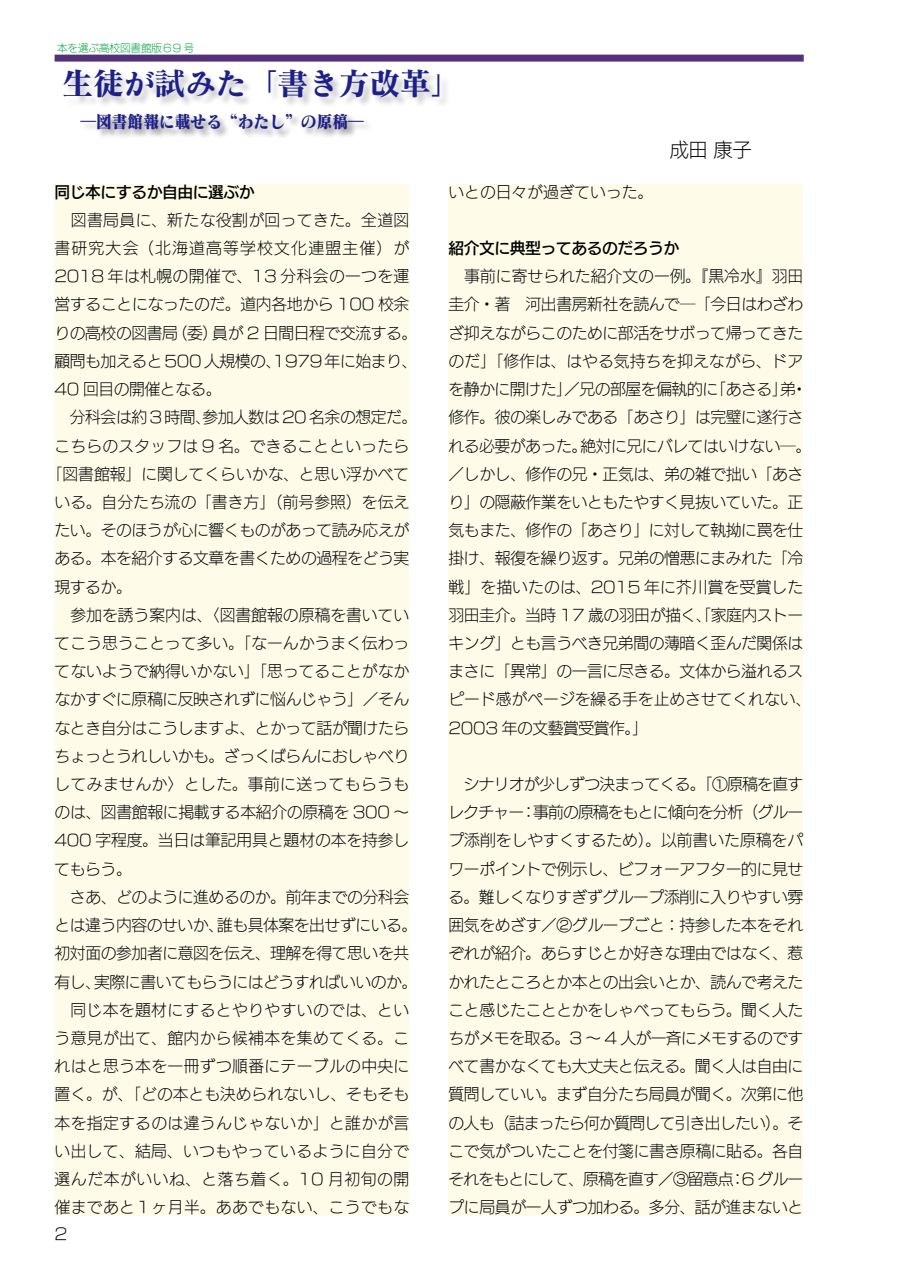
<style>
.page{position:relative;width:903px;height:1275px;background:#fff}
.page>*{position:absolute;margin:0;border:0;box-sizing:border-box;transform-origin:0 0}
.t1{font:31.5px "Matisse Pro B";letter-spacing:-.025em;color:#1d2088}
.t2{font:19.25px "New Rodin Pro L";color:#000}
.t3{font:17.5px "Matisse Pro EB";color:#1d2088;scale:.9 1}
.t4{font:16.1px "New Rodin Pro L";color:#000}
.t5{font:15.75px/28.2px "New Rodin Pro L";letter-spacing:-.02em;color:#000}
.t6{font:15.75px "New Rodin Pro L";letter-spacing:.025em;color:#000}
.t7{font:15.75px "New Rodin Pro L";color:#000}
.t8{font:15.75px "New Rodin Pro L";letter-spacing:.005em;color:#000}
.t9{font:15.75px "New Rodin Pro DB";letter-spacing:-.025em;color:#000}
.t10{font:15.75px "New Rodin Pro L";letter-spacing:.03em;color:#000}
.t11{font:15.75px "New Rodin Pro L";letter-spacing:.015em;color:#000}
.t12{font:15.75px "New Rodin Pro L";letter-spacing:.04em;color:#000}
.t13{font:15.75px "New Rodin Pro L";letter-spacing:.08em;color:#000}
.t14{font:10.5px "New Rodin Pro L";color:#00a43e}
.s1{font-family:"Matisse Pro B"}
</style>
<div class="page">
<div style="left:55px;top:55px;width:749px;height:7px;background:#533278"></div>
<div style="left:448px;top:184px;width:355px;height:1031px;background:#fefce9"></div>
<div style="left:55px;top:184px;width:354px;height:1031px;background:#fefce9"></div>
<div style="left:64px;top:70px;width:386px;height:38px;background:#000;opacity:.22"></div>
<div style="left:80px;top:113px;width:294px;height:27px;background:#000;opacity:.4"></div>
<p class="t14" style="left:57px;top:40px;width:139px">本を選ぶ高校図書館版６9 号</p>
<h1 class="t1" style="left:62px;top:63px;width:402px">生徒が試みた「書き方改革」</h1>
<p class="t3" style="left:80px;top:109px;width:316px"><span class="s1">―</span>図書館報に載せる“わたし”の原稿<span class="s1">―</span></p>
<p class="t2" style="left:670px;top:134px;width:83px">成田 康子</p>
<p class="t9" style="left:55px;top:178px;width:202px">同じ本にするか自由に選ぶか</p>
<p class="t10" style="left:55px;top:207px;width:356px">　図書局員に、新たな役割が回ってきた。全道図</p>
<p class="t13" style="left:55px;top:235px;width:356px">書研究大会（北海道高等学校文化連盟主催）が</p>
<p class="t6" style="left:55px;top:263px;width:356px">2018 年は札幌の開催で、13 分科会の一つを運</p>
<p class="t5" style="left:55px;top:289px;width:356px">営することになったのだ。道内各地から 100 校余</p>
<p class="t5" style="left:55px;top:317px;width:364px">りの高校の図書局（委）員が 2 日間日程で交流する。</p>
<p class="t5" style="left:55px;top:345px;width:364px">顧問も加えると 500 人規模の、1979 年に始まり、</p>
<p class="t5" style="left:55px;top:374px;width:169px">40 回目の開催となる。</p>
<p class="t5" style="left:55px;top:402px;width:364px">　分科会は約 3 時間、参加人数は 20 名余の想定だ。</p>
<p class="t11" style="left:55px;top:432px;width:356px">こちらのスタッフは 9 名。できることといったら</p>
<p class="t7" style="left:47px;top:460px;width:364px">「図書館報」に関してくらいかな、と思い浮かべて</p>
<p class="t8" style="left:55px;top:489px;width:356px">いる。自分たち流の「書き方」（前号参照）を伝え</p>
<p class="t5" style="left:55px;top:515px;width:356px">たい。そのほうが心に響くものがあって読み応えが</p>
<p class="t5" style="left:55px;top:543px;width:356px">ある。本を紹介する文章を書くための過程をどう実</p>
<p class="t5" style="left:55px;top:571px;width:79px">現するか。</p>
<p class="t8" style="left:55px;top:602px;width:356px">　参加を誘う案内は、〈図書館報の原稿を書いてい</p>
<p class="t8" style="left:55px;top:630px;width:356px">てこう思うことって多い。「なーんかうまく伝わっ</p>
<p class="t7" style="left:55px;top:658px;width:356px">てないようで納得いかない」「思ってることがなか</p>
<p class="t5" style="left:55px;top:684px;width:356px">なかすぐに原稿に反映されずに悩んじゃう」／そん</p>
<p class="t5" style="left:55px;top:712px;width:356px">なとき自分はこうしますよ、とかって話が聞けたら</p>
<p class="t5" style="left:55px;top:740px;width:356px">ちょっとうれしいかも。ざっくばらんにおしゃべり</p>
<p class="t6" style="left:55px;top:771px;width:356px">してみませんか〉とした。事前に送ってもらうも</p>
<p class="t5" style="left:55px;top:797px;width:356px">のは、図書館報に掲載する本紹介の原稿を 300 ～</p>
<p class="t5" style="left:55px;top:825px;width:356px">400 字程度。当日は筆記用具と題材の本を持参し</p>
<p class="t5" style="left:55px;top:853px;width:79px">てもらう。</p>
<p class="t5" style="left:55px;top:881px;width:356px">　さあ、どのように進めるのか。前年までの分科会</p>
<p class="t5" style="left:55px;top:910px;width:364px">とは違う内容のせいか、誰も具体案を出せずにいる。</p>
<p class="t5" style="left:55px;top:938px;width:356px">初対面の参加者に意図を伝え、理解を得て思いを共</p>
<p class="t5" style="left:55px;top:966px;width:364px">有し、実際に書いてもらうにはどうすればいいのか。</p>
<p class="t6" style="left:55px;top:996px;width:356px">　同じ本を題材にするとやりやすいのでは、とい</p>
<p class="t6" style="left:55px;top:1025px;width:356px">う意見が出て、館内から候補本を集めてくる。こ</p>
<p class="t6" style="left:55px;top:1053px;width:356px">れはと思う本を一冊ずつ順番にテーブルの中央に</p>
<p class="t7" style="left:55px;top:1081px;width:356px">置く。が、「どの本とも決められないし、そもそも</p>
<p class="t6" style="left:55px;top:1109px;width:356px">本を指定するのは違うんじゃないか」と誰かが言</p>
<p class="t6" style="left:55px;top:1137px;width:356px">い出して、結局、いつもやっているように自分で</p>
<p class="t12" style="left:55px;top:1166px;width:356px">選んだ本がいいね、と落ち着く。10 月初旬の開</p>
<p class="t6" style="left:55px;top:1194px;width:356px">催まであと１ヶ月半。ああでもない、こうでもな</p>
<p class="t4" style="left:55px;top:1220px;width:14px">2</p>
<p class="t7" style="left:448px;top:178px;width:206px">いとの日々が過ぎていった。</p>
<p class="t9" style="left:448px;top:235px;width:232px">紹介文に典型ってあるのだろうか</p>
<p class="t5" style="left:448px;top:261px;width:364px">　事前に寄せられた紹介文の一例。『黒冷水』羽田圭介・著　河出書房新社を読んで―「今日はわざわざ抑えながらこのために部活をサボって帰ってきたのだ」「修作は、はやる気持ちを抑えながら、ドアを静かに開けた」／兄の部屋を偏執的に「あさる」弟・修作。彼の楽しみである「あさり」は完璧に遂行される必要があった。絶対に兄にバレてはいけない―。／しかし、修作の兄・正気は、弟の雑で拙い「あさり」の隠蔽作業をいともたやすく見抜いていた。正気もまた、修作の「あさり」に対して執拗に罠を仕掛け、報復を繰り返す。兄弟の憎悪にまみれた「冷戦」を描いたのは、2015 年に芥川賞を受賞した羽田圭介。当時 17 歳の羽田が描く、「家庭内ストーキング」とも言うべき兄弟間の薄暗く歪んだ関係はまさに「異常」の一言に尽きる。文体から溢れるスピード感がページを繰る手を止めさせてくれない、<br>2003 年の文藝賞受賞作。」</p>
<p class="t5" style="left:448px;top:769px;width:356px;text-align:justify">　シナリオが少しずつ決まってくる。「①原稿を直すレクチャー：事前の原稿をもとに傾向を分析（グループ添削をしやすくするため）。以前書いた原稿をパワーポイントで例示し、ビフォーアフター的に見せる。難しくなりすぎずグループ添削に入りやすい雰囲気をめざす／②グループごと：持参した本をそれぞれが紹介。あらすじとか好きな理由ではなく、惹かれたところとか本との出会いとか、読んで考えたこと感じたこととかをしゃべってもらう。聞く人たちがメモを取る。3 ～ 4 人が一斉にメモするのですべて書かなくても大丈夫と伝える。聞く人は自由に質問していい。まず自分たち局員が聞く。次第に他の人も（詰まったら何か質問して引き出したい）。そこで気がついたことを付箋に書き原稿に貼る。各自それをもとにして、原稿を直す／③留意点：6 グループに局員が一人ずつ加わる。多分、話が進まないと</p>
</div>
